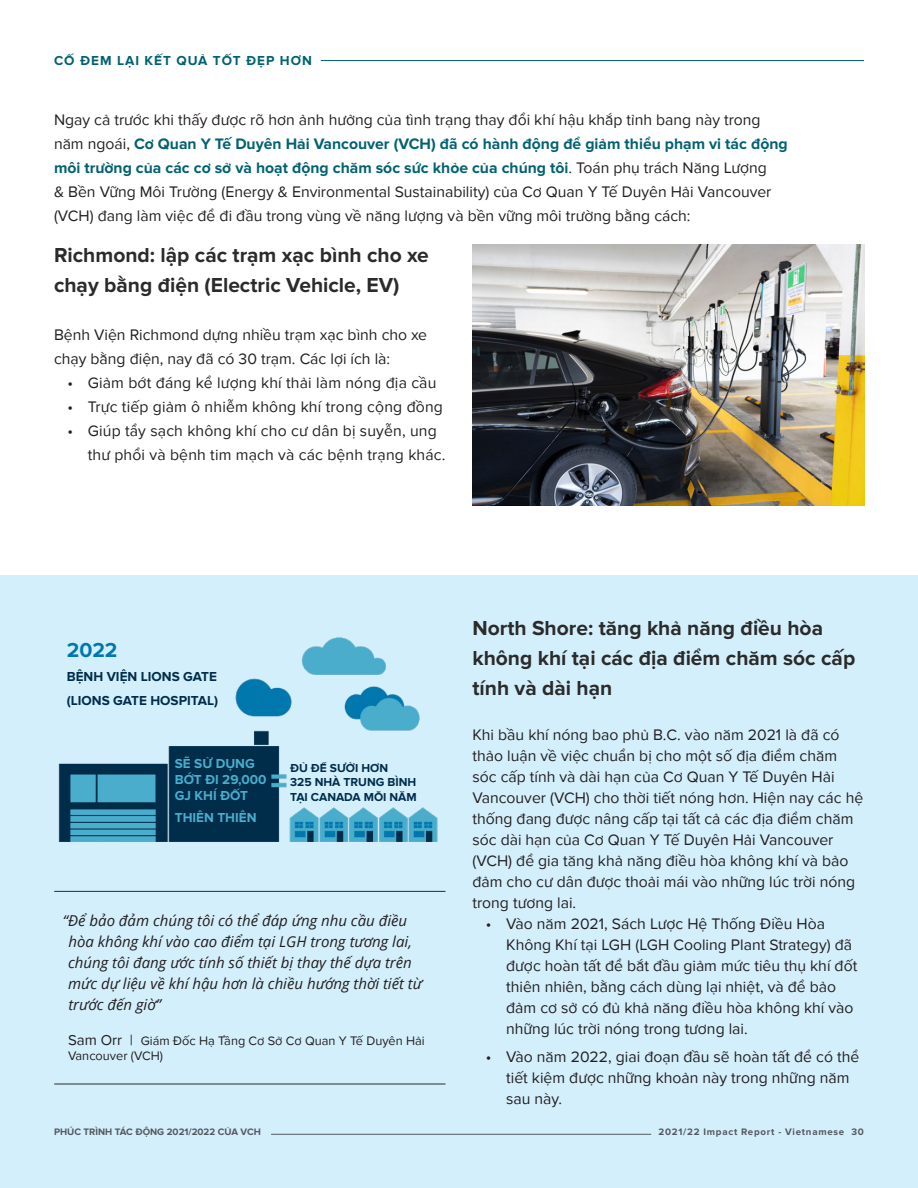
<style>
.page{position:relative;width:918px;height:1188px;background:#fff}
.page>*{position:absolute;margin:0;border:0;box-sizing:border-box;transform-origin:0 0}
.Subhead{font:700 21px/30px "Proxima Nova";color:#2b2b2b}
.t1{font:700 21px "Proxima Nova";color:#0078ae}
.Body_copy{font:15.75px/21px "Proxima Nova";color:#231f20}
.Quotes{font:italic 15px/21px "Open Sans";color:#231f20}
.t2{font:700 13.5px/16.2px "Proxima Nova";color:#4aadcc}
.t3{font:700 13.5px "Proxima Nova";color:#002d4a}
.t4{font:700 13.5px "Proxima Nova";letter-spacing:.075em;color:#006271}
.Quotes-2{font:12.75px "Proxima Nova";color:#231f20}
.t5{font:700 12px "Proxima Nova";color:#002d4a}
.t6{font:700 9.75px "Proxima Nova";letter-spacing:.06em;color:#53585f}
.t7{font:700 9.75px "Proxima Nova";color:#53585f}
.s1{font-weight:700;color:#006271}
.s2{font-size:15px}
</style>
<div class="page">
<hr style="left:321px;top:60px;width:543px;height:1px;background:#006271">
<div style="left:0;top:576px;width:918px;height:612px;background:#d4effc"></div>
<img style="left:472px;top:245px;width:392px;height:261px">
<img style="left:58px;top:637px;width:380px;height:204px">
<hr style="left:54px;top:891px;width:391px;height:1px;background:#2b2b2b">
<hr style="left:54px;top:1084px;width:391px;height:1px;background:#2b2b2b">
<div style="left:67px;top:641px;width:160px;height:102px;background:#d4effc"></div>
<div style="left:175px;top:757px;width:93px;height:83px;background:#002d4a"></div>
<div style="left:290px;top:762px;width:148px;height:42px;background:#d4effc"></div>
<hr style="left:271px;top:1134px;width:380px;height:1px;background:#53585f">
<p class="t4" style="left:54px;top:52px;width:259px">CỐ ĐEM LẠI KẾT QUẢ TỐT ĐẸP HƠN</p>
<p class="Body_copy" style="left:54px;top:108px;width:735px;line-height:24px">Ngay cả trước khi thấy được rõ hơn ảnh hưởng của tình trạng thay đổi khí hậu khắp tỉnh bang này trong năm ngoái, <span class="s1">Cơ Quan Y Tế Duyên Hải Vancouver (VCH) đã có hành động để giảm thiểu phạm vi tác động môi trường của các cơ sở và hoạt động chăm sóc sức khỏe của chúng tôi</span>. Toán phụ trách Năng Lượng<br>&amp; Bền Vững Môi Trường (Energy &amp; Environmental Sustainability) của Cơ Quan Y Tế Duyên Hải Vancouver (VCH) đang làm việc để đi đầu trong vùng về năng lượng và bền vững môi trường bằng cách:</p>
<p class="Subhead" style="left:54px;top:240px;width:376px">Richmond: lập các trạm xạc bình cho xe chạy bằng điện (Electric Vehicle, EV)</p>
<p class="Body_copy" style="left:54px;top:323px;width:375px;line-height:24px">Bệnh Viện Richmond dựng nhiều trạm xạc bình cho xe chạy bằng điện, nay đã có 30 trạm. Các lợi ích là:</p>
<p class="Body_copy" style="left:68px;top:372px;width:370px">• Giảm bớt đáng kể lượng khí thải làm nóng địa cầu</p>
<p class="Body_copy" style="left:68px;top:396px;width:377px">• Trực tiếp giảm ô nhiễm không khí trong cộng đồng</p>
<p class="Body_copy" style="left:88px;top:419px;width:359px;line-height:24px;text-indent:-20px">• Giúp tẩy sạch không khí cho cư dân bị suyễn, ung thư phổi và bệnh tim mạch và các bệnh trạng khác.</p>
<p class="t1" style="left:67px;top:638px;width:52px">2022</p>
<p class="t3" style="left:67px;top:669px;width:152px">BỆNH VIỆN LIONS GATE</p>
<p class="t3" style="left:67px;top:693px;width:153px">(LIONS GATE HOSPITAL)</p>
<p class="t2" style="left:175px;top:755px;width:93px">SẼ SỬ DỤNG<br>BỚT ĐI 29,000<br>GJ KHÍ ĐỐT</p>
<p class="t2" style="left:175px;top:810px;width:83px">THIÊN THIÊN</p>
<p class="t5" style="left:290px;top:761px;width:99px">ĐỦ ĐỂ SƯỞI HƠN</p>
<p class="t5" style="left:290px;top:775px;width:128px">325 NHÀ TRUNG BÌNH</p>
<p class="t5" style="left:290px;top:790px;width:128px">TẠI CANADA MỖI NĂM</p>
<p class="Quotes" style="left:68px;top:910px;width:355px;text-indent:-5px">“Để bảo đảm chúng tôi có thể đáp ứng nhu cầu điều hòa không khí vào cao điểm tại LGH trong tương lai, chúng tôi đang ước tính số thiết bị thay thế dựa trên mức dự liệu về khí hậu hơn là chiều hướng thời tiết từ trước đến giờ”</p>
<p class="Quotes-2" style="left:68px;top:1033px;width:358px"><span class="s2">Sam Orr |</span> Giám Đốc Hạ Tầng Cơ Sở Cơ Quan Y Tế Duyên Hải</p>
<p class="Quotes-2" style="left:68px;top:1048px;width:97px">Vancouver (VCH)</p>
<p class="Subhead" style="left:472px;top:614px;width:384px">North Shore: tăng khả năng điều hòa không khí tại các địa điểm chăm sóc cấp tính và dài hạn</p>
<p class="Body_copy" style="left:472px;top:725px;width:392px">Khi bầu khí nóng bao phủ B.C. vào năm 2021 là đã có thảo luận về việc chuẩn bị cho một số địa điểm chăm sóc cấp tính và dài hạn của Cơ Quan Y Tế Duyên Hải Vancouver (VCH) cho thời tiết nóng hơn. Hiện nay các hệ thống đang được nâng cấp tại tất cả các địa điểm chăm sóc dài hạn của Cơ Quan Y Tế Duyên Hải Vancouver (VCH) để gia tăng khả năng điều hòa không khí và bảo đảm cho cư dân được thoải mái vào những lúc trời nóng trong tương lai.</p>
<p class="Body_copy" style="left:506px;top:914px;width:353px;text-indent:-20px">• Vào năm 2021, Sách Lược Hệ Thống Điều Hòa Không Khí tại LGH (LGH Cooling Plant Strategy) đã được hoàn tất để bắt đầu giảm mức tiêu thụ khí đốt thiên nhiên, bằng cách dùng lại nhiệt, và để bảo đảm cơ sở có đủ khả năng điều hòa không khí vào những lúc trời nóng trong tương lai.</p>
<p class="Body_copy" style="left:506px;top:1047px;width:355px;text-indent:-20px">• Vào năm 2022, giai đoạn đầu sẽ hoàn tất để có thể tiết kiệm được những khoản này trong những năm sau này.</p>
<p class="t7" style="left:54px;top:1126px;width:208px">PHÚC TRÌNH TÁC ĐỘNG 2021/2022 CỦA VCH</p>
<p class="t6" style="left:659px;top:1126px;width:207px">2021/22 Impact Report - Vietnamese 30</p>
</div>
